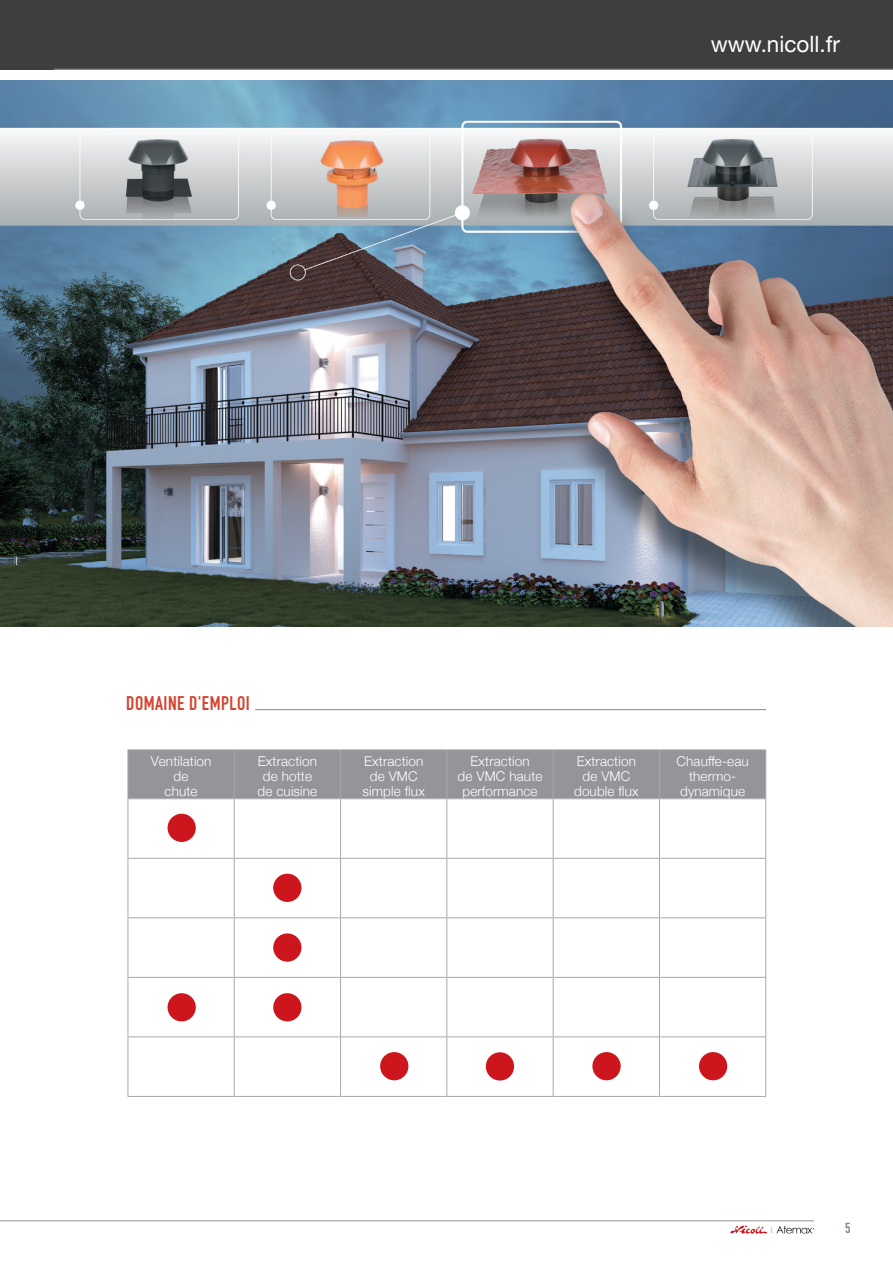
<style>
.page{position:relative;width:893px;height:1263px;background:#fff}
.page>*{position:absolute;margin:0;border:0;box-sizing:border-box;transform-origin:0 0}
.t1{font:22.5px "Helvetica Neue";color:#fff}
.t2{font:700 19.5px "DIN Condensed";letter-spacing:.025em;color:#d4432e}
.t3{font:14.7px "DIN Condensed";color:#81888e}
.t4{font:300 13.5px/15px "Helvetica Neue";letter-spacing:.01em;color:#fff;text-align:center}
.t5{font:8.1px "DIN Condensed";color:#bcbdc0;scale:1.11 1}
</style>
<div class="page">
<hr style="left:0;top:1220px;width:814px;height:1px;background:#939598">
<svg style="left:730px;top:1225px;width:37px;height:9px"></svg>
<svg style="left:776px;top:1226px;width:40px;height:8px"></svg>
<img style="left:0;top:81px;width:893px;height:545px">
<div style="left:0;top:0;width:893px;height:70px;background:#3e3e3f"></div>
<div style="left:129px;top:750px;width:636px;height:48px;background:#939598"></div>
<svg style="left:129px;top:799px;width:636px;height:297px"></svg>
<svg style="left:129px;top:859px;width:636px;height:58px"></svg>
<hr style="left:128px;top:749px;width:106px;height:1px;background:#a8a9ad">
<hr style="left:128px;top:750px;width:1px;height:48px;background:#a8a9ad">
<hr style="left:234px;top:749px;width:107px;height:1px;background:#a8a9ad">
<hr style="left:234px;top:750px;width:1px;height:48px;background:#a8a9ad">
<hr style="left:341px;top:749px;width:106px;height:1px;background:#a8a9ad">
<hr style="left:340px;top:750px;width:1px;height:48px;background:#a8a9ad">
<hr style="left:447px;top:749px;width:106px;height:1px;background:#a8a9ad">
<hr style="left:446px;top:750px;width:1px;height:48px;background:#a8a9ad">
<hr style="left:553px;top:749px;width:106px;height:1px;background:#a8a9ad">
<hr style="left:553px;top:750px;width:1px;height:48px;background:#a8a9ad">
<hr style="left:659px;top:749px;width:107px;height:1px;background:#a8a9ad">
<hr style="left:659px;top:750px;width:1px;height:48px;background:#a8a9ad">
<hr style="left:765px;top:750px;width:1px;height:48px;background:#a8a9ad">
<hr style="left:128px;top:798px;width:106px;height:1px;background:#a8a9ad">
<hr style="left:128px;top:799px;width:1px;height:59px;background:#a8a9ad">
<hr style="left:234px;top:798px;width:107px;height:1px;background:#a8a9ad">
<hr style="left:234px;top:799px;width:1px;height:59px;background:#a8a9ad">
<hr style="left:341px;top:798px;width:106px;height:1px;background:#a8a9ad">
<hr style="left:340px;top:799px;width:1px;height:59px;background:#a8a9ad">
<hr style="left:447px;top:798px;width:106px;height:1px;background:#a8a9ad">
<hr style="left:446px;top:799px;width:1px;height:59px;background:#a8a9ad">
<hr style="left:553px;top:798px;width:106px;height:1px;background:#a8a9ad">
<hr style="left:553px;top:799px;width:1px;height:59px;background:#a8a9ad">
<hr style="left:659px;top:798px;width:107px;height:1px;background:#a8a9ad">
<hr style="left:659px;top:799px;width:1px;height:59px;background:#a8a9ad">
<hr style="left:765px;top:799px;width:1px;height:59px;background:#a8a9ad">
<hr style="left:128px;top:858px;width:106px;height:1px;background:#a8a9ad">
<hr style="left:128px;top:859px;width:1px;height:58px;background:#a8a9ad">
<hr style="left:234px;top:858px;width:107px;height:1px;background:#a8a9ad">
<hr style="left:234px;top:859px;width:1px;height:58px;background:#a8a9ad">
<hr style="left:341px;top:858px;width:106px;height:1px;background:#a8a9ad">
<hr style="left:340px;top:859px;width:1px;height:58px;background:#a8a9ad">
<hr style="left:447px;top:858px;width:106px;height:1px;background:#a8a9ad">
<hr style="left:446px;top:859px;width:1px;height:58px;background:#a8a9ad">
<hr style="left:553px;top:858px;width:106px;height:1px;background:#a8a9ad">
<hr style="left:553px;top:859px;width:1px;height:58px;background:#a8a9ad">
<hr style="left:659px;top:858px;width:107px;height:1px;background:#a8a9ad">
<hr style="left:659px;top:859px;width:1px;height:58px;background:#a8a9ad">
<hr style="left:765px;top:859px;width:1px;height:58px;background:#a8a9ad">
<hr style="left:128px;top:917px;width:106px;height:1px;background:#a8a9ad">
<hr style="left:128px;top:918px;width:1px;height:59px;background:#a8a9ad">
<hr style="left:234px;top:917px;width:107px;height:1px;background:#a8a9ad">
<hr style="left:234px;top:918px;width:1px;height:59px;background:#a8a9ad">
<hr style="left:341px;top:917px;width:106px;height:1px;background:#a8a9ad">
<hr style="left:340px;top:918px;width:1px;height:59px;background:#a8a9ad">
<hr style="left:447px;top:917px;width:106px;height:1px;background:#a8a9ad">
<hr style="left:446px;top:918px;width:1px;height:59px;background:#a8a9ad">
<hr style="left:553px;top:917px;width:106px;height:1px;background:#a8a9ad">
<hr style="left:553px;top:918px;width:1px;height:59px;background:#a8a9ad">
<hr style="left:659px;top:917px;width:107px;height:1px;background:#a8a9ad">
<hr style="left:659px;top:918px;width:1px;height:59px;background:#a8a9ad">
<hr style="left:765px;top:918px;width:1px;height:59px;background:#a8a9ad">
<hr style="left:128px;top:977px;width:106px;height:1px;background:#a8a9ad">
<hr style="left:128px;top:978px;width:1px;height:58px;background:#a8a9ad">
<hr style="left:234px;top:977px;width:107px;height:1px;background:#a8a9ad">
<hr style="left:234px;top:978px;width:1px;height:58px;background:#a8a9ad">
<hr style="left:341px;top:977px;width:106px;height:1px;background:#a8a9ad">
<hr style="left:340px;top:978px;width:1px;height:58px;background:#a8a9ad">
<hr style="left:447px;top:977px;width:106px;height:1px;background:#a8a9ad">
<hr style="left:446px;top:978px;width:1px;height:58px;background:#a8a9ad">
<hr style="left:553px;top:977px;width:106px;height:1px;background:#a8a9ad">
<hr style="left:553px;top:978px;width:1px;height:58px;background:#a8a9ad">
<hr style="left:659px;top:977px;width:107px;height:1px;background:#a8a9ad">
<hr style="left:659px;top:978px;width:1px;height:58px;background:#a8a9ad">
<hr style="left:765px;top:978px;width:1px;height:58px;background:#a8a9ad">
<hr style="left:128px;top:1036px;width:106px;height:1px;background:#a8a9ad">
<hr style="left:128px;top:1037px;width:1px;height:59px;background:#a8a9ad">
<hr style="left:234px;top:1036px;width:107px;height:1px;background:#a8a9ad">
<hr style="left:234px;top:1037px;width:1px;height:59px;background:#a8a9ad">
<hr style="left:341px;top:1036px;width:106px;height:1px;background:#a8a9ad">
<hr style="left:340px;top:1037px;width:1px;height:59px;background:#a8a9ad">
<hr style="left:447px;top:1036px;width:106px;height:1px;background:#a8a9ad">
<hr style="left:446px;top:1037px;width:1px;height:59px;background:#a8a9ad">
<hr style="left:553px;top:1036px;width:106px;height:1px;background:#a8a9ad">
<hr style="left:553px;top:1037px;width:1px;height:59px;background:#a8a9ad">
<hr style="left:659px;top:1036px;width:107px;height:1px;background:#a8a9ad">
<hr style="left:659px;top:1037px;width:1px;height:59px;background:#a8a9ad">
<hr style="left:765px;top:1037px;width:1px;height:59px;background:#a8a9ad">
<hr style="left:128px;top:1096px;width:106px;height:1px;background:#a8a9ad">
<hr style="left:234px;top:1096px;width:107px;height:1px;background:#a8a9ad">
<hr style="left:341px;top:1096px;width:106px;height:1px;background:#a8a9ad">
<hr style="left:447px;top:1096px;width:106px;height:1px;background:#a8a9ad">
<hr style="left:553px;top:1096px;width:106px;height:1px;background:#a8a9ad">
<hr style="left:659px;top:1096px;width:107px;height:1px;background:#a8a9ad">
<div style="left:168px;top:814px;width:28px;height:28px;background:#cd151d;border-radius:50%"></div>
<div style="left:168px;top:993px;width:28px;height:28px;background:#cd151d;border-radius:50%"></div>
<div style="left:273px;top:993px;width:28px;height:28px;background:#cd151d;border-radius:50%"></div>
<div style="left:273px;top:874px;width:28px;height:28px;background:#cd151d;border-radius:50%"></div>
<div style="left:273px;top:933px;width:28px;height:29px;background:#cd151d;border-radius:50%"></div>
<div style="left:486px;top:1052px;width:28px;height:28px;background:#cd151d;border-radius:50%"></div>
<div style="left:592px;top:1052px;width:29px;height:28px;background:#cd151d;border-radius:50%"></div>
<div style="left:699px;top:1052px;width:28px;height:28px;background:#cd151d;border-radius:50%"></div>
<hr style="left:255px;top:709px;width:511px;height:1px;background:#939598">
<hr style="left:54px;top:69px;width:839px;height:1px;background:#939598">
<div style="left:380px;top:1052px;width:28px;height:28px;background:#cd151d;border-radius:50%"></div>
<h2 class="t2" style="left:126px;top:690px;width:125px">DOMAINE D'EMPLOI</h2>
<h1 class="t1" style="left:711px;top:28px;width:131px">www.nicoll.fr</h1>
<p class="t4" style="left:151px;top:752px;width:62px">Ventilation de<br>chute</p>
<p class="t4" style="left:258px;top:752px;width:61px">Extraction de hotte de cuisine</p>
<p class="t4" style="left:363px;top:752px;width:64px">Extraction de VMC simple flux</p>
<p class="t4" style="left:458px;top:752px;width:86px">Extraction<br>de VMC haute performance</p>
<p class="t4" style="left:574px;top:752px;width:66px">Extraction de VMC double flux</p>
<p class="t4" style="left:676px;top:752px;width:74px">Chauffe-eau thermo&shy;dynamique</p>
<p class="t5" style="left:771px;top:1225px;width:3px">I</p>
<p class="t3" style="left:845px;top:1219px;width:8px">5</p>
</div>
